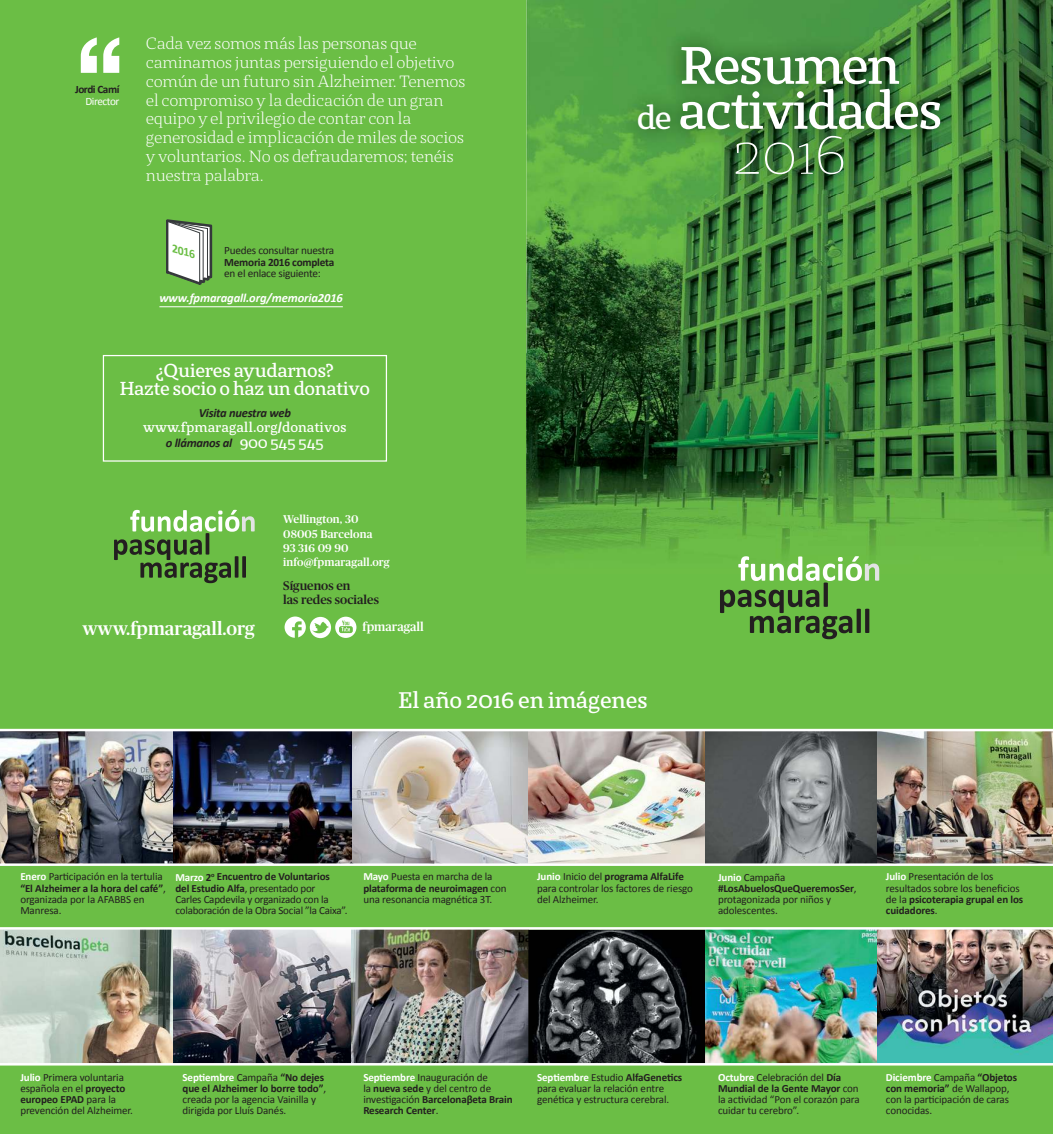
<style>
.page{position:relative;width:1053px;height:1134px;background:#fff}
.page>*{position:absolute;margin:0;border:0;box-sizing:border-box;transform-origin:0 0}
.t1{font:200 55px "St Marie";color:#fff}
.t2{font:600 52.5px/45px "St Marie";letter-spacing:-.04em;color:#fff;text-align:center}
.t3{font:600 22.5px "St Marie";letter-spacing:-.01em;color:#fff}
.t4{font:600 18.75px/17.5px "St Marie";letter-spacing:-.02em;color:#fff;text-align:center}
.t5{font:500 18.75px "Publico";color:#fff}
.t6{font:300 16.25px/18.8px "St Marie";letter-spacing:-.02em;color:#fff}
.t7{font:600 13.75px "St Marie";color:#fff}
.t8{font:italic 700 12.5px "Calibri";letter-spacing:-.02em;color:#231f20}
.t9{font:italic 700 12.5px "Calibri";letter-spacing:-.01em;color:#fff}
.t10{font:500 12.5px/13.8px "Publico";color:#231f20}
.t11{font:500 12.5px "Publico";color:#fff}
.t12{font:italic 700 12.12px "Calibri";color:#6bbe45}
.t13{font:500 11.25px/14.4px "Publico";letter-spacing:.01em;color:#fff}
.t14{font:11.25px "Calibri";letter-spacing:-.02em;color:#231f20}
.t15{font:700 11.25px "Calibri";letter-spacing:-.02em;color:#231f20}
.t16{font:700 11.25px "Calibri";letter-spacing:-.04em;color:#231f20}
.t17{font:11.25px "Calibri";letter-spacing:-.04em;color:#fff}
.t18{font:11px/11.2px "Calibri";letter-spacing:-.01em;color:#231f20}
.s1{font-family:"St Marie";font-weight:600;font-style:normal;font-size:15px;color:#fff}
.s2{font-size:32.5px}
.s3{font-weight:700;color:#fff}
.s4{font-weight:700}
</style>
<div class="page">
<div style="left:0;top:0;width:1052px;height:673px;background:#6bbe45"></div>
<img style="left:526px;top:0;width:131px;height:353px">
<img style="left:657px;top:0;width:395px;height:44px">
<img style="left:921px;top:44px;width:131px;height:530px">
<img style="left:657px;top:193px;width:264px;height:160px">
<img style="left:526px;top:353px;width:395px;height:221px">
<div style="left:103px;top:355px;width:284px;height:107px;border:1px solid #fff"></div>
<div style="left:0;top:673px;width:1052px;height:461px;background:#6bbe45"></div>
<img style="left:0;top:731px;width:705px;height:132px">
<img style="left:705px;top:731px;width:172px;height:132px">
<img style="left:877px;top:731px;width:175px;height:132px">
<img style="left:0;top:930px;width:1052px;height:133px">
<svg style="left:165px;top:218px;width:48px;height:69px"></svg>
<hr style="left:0;top:729px;width:1052px;height:2px;background:#fff">
<hr style="left:0;top:863px;width:1052px;height:3px;background:#fff">
<hr style="left:0;top:927px;width:1052px;height:3px;background:#fff">
<hr style="left:0;top:1063px;width:1052px;height:2px;background:#fff">
<img style="left:619px;top:28px;width:339px;height:165px">
<hr style="left:159px;top:306px;width:184px;height:1px;background:#fff">
<div style="left:335px;top:617px;width:21px;height:21px;background:#fff;border-radius:50%"></div>
<svg style="left:339px;top:620px;width:14px;height:13px"></svg>
<svg style="left:284px;top:616px;width:22px;height:22px"></svg>
<svg style="left:292px;top:621px;width:9px;height:17px"></svg>
<div style="left:310px;top:617px;width:21px;height:21px;background:#fff;border-radius:50%"></div>
<svg style="left:312px;top:622px;width:17px;height:14px"></svg>
<svg style="left:81px;top:37px;width:38px;height:36px"></svg>
<svg style="left:720px;top:556px;width:159px;height:83px"></svg>
<svg style="left:114px;top:510px;width:141px;height:73px"></svg>
<p class="t16" style="left:75px;top:85px;width:46px">Jordi Camí</p>
<p class="t17" style="left:85px;top:94px;width:35px">Director</p>
<p class="t6" style="left:146px;top:36px;width:321px">Cada vez somos más las personas que caminamos juntas persiguiendo el objetivo común de un futuro sin Alzheimer. Tenemos el compromiso y la dedicación de un gran equipo y el privilegio de contar con la generosidad e implicación de miles de socios y voluntarios. No os defraudaremos; tenéis nuestra palabra.</p>
<p class="t12" style="left:174px;top:244px;width:25px;rotate:15deg">2016</p>
<p class="t14" style="left:224px;top:246px;width:112px">Puedes consultar nuestra</p>
<p class="t15" style="left:224px;top:258px;width:112px">Memoria 2016 completa</p>
<p class="t14" style="left:224px;top:269px;width:98px">en el enlace siguiente:</p>
<p class="t9" style="left:159px;top:293px;width:185px">www.fpmaragall.org/memoria2016</p>
<h3 class="t4" style="left:120px;top:363px;width:252px">¿Quieres ayudarnos?<br>Hazte socio o haz un donativo</h3>
<p class="t8" style="left:199px;top:408px;width:94px">Visita nuestra web</p>
<p class="t7" style="left:143px;top:421px;width:205px">www.fpmaragall.org/donativos</p>
<p class="t8" style="left:166px;top:438px;width:160px">o llámanos al <span class="s1">900 545 545</span></p>
<p class="t13" style="left:283px;top:513px;width:108px">Wellington, 30<br>08005 Barcelona<br>93 316 09 90 info@fpmaragall.org</p>
<p class="t10" style="left:283px;top:580px;width:97px">Síguenos en<br>las redes sociales</p>
<h3 class="t5" style="left:82px;top:621px;width:174px">www.fpmaragall.org</h3>
<p class="t11" style="left:362px;top:622px;width:63px">fpmaragall</p>
<h2 class="t2" style="left:636px;top:47px;width:307px">Resumen<br><span class="s2">de</span> actividades</h2>
<h1 class="t1" style="left:733px;top:123px;width:114px">2016</h1>
<h3 class="t3" style="left:398px;top:690px;width:251px">El año 2016 en imágenes</h3>
<p class="t18" style="left:20px;top:871px;width:147px"><span class="s3">Enero</span> Participación en la tertulia <span class="s4">“El Alzheimer a la hora del café”</span>, organizada por la AFABBS en<br>Manresa.</p>
<p class="t18" style="left:175px;top:871px;width:174px"><span class="s3">Marzo</span> <span class="s4">2</span><sup>o</sup> <span class="s4">Encuentro de Voluntarios<br>del Estudio Alfa</span>, presentado por<br>Carles Capdevila y organizado con la colaboración de la Obra Social ”la Caixa”.</p>
<p class="t18" style="left:363px;top:871px;width:145px"><span class="s3">Mayo</span> Puesta en marcha de la <span class="s4">plataforma de neuroimagen</span> con una resonancia magnética 3T.</p>
<p class="t18" style="left:537px;top:872px;width:157px"><span class="s3">Junio</span> Inicio del <span class="s4">programa AlfaLife </span>para controlar los factores de riesgo del Alzheimer.</p>
<p class="t18" style="left:718px;top:871px;width:140px"><span class="s3">Junio</span> Campaña <span class="s4">#LosAbuelosQueQueremosSer</span>, protagonizada por niños y adolescentes.</p>
<p class="t18" style="left:885px;top:871px;width:139px"><span class="s3">Julio</span> Presentación de los resultados sobre los beneficios de la <span class="s4">psicoterapia grupal en los cuidadores</span>.</p>
<p class="t18" style="left:20px;top:1072px;width:114px"><span class="s3">Julio</span> Primera voluntaria española en el <span class="s4">proyecto europeo EPAD</span> para la prevención del Alzheimer.</p>
<p class="t18" style="left:182px;top:1071px;width:145px"><span class="s3">Septiembre</span> Campaña <span class="s4">“No dejes que el Alzheimer lo borre todo”</span>, creada por la agencia Vainilla y dirigida por Lluís Danés.</p>
<p class="t18" style="left:363px;top:1071px;width:151px"><span class="s3">Septiembre</span> Inauguración de<br>la <span class="s4">nueva sede</span> y del centro de investigación <span class="s4">Barcelonaβeta Brain<br>Research Center</span>.</p>
<p class="t18" style="left:537px;top:1072px;width:147px"><span class="s3">Septiembre</span> Estudio <span class="s4">AlfaGenetics </span>para evaluar la relación entre genética y estructura cerebral.</p>
<p class="t18" style="left:718px;top:1071px;width:143px"><span class="s3">Octubre</span> Celebración del <span class="s4">Día<br>Mundial de la Gente Mayor</span> con la actividad “Pon el corazón para cuidar tu cerebro”.</p>
<p class="t18" style="left:885px;top:1071px;width:133px"><span class="s3">Diciembre</span> Campaña <span class="s4">“Objetos con memoria”</span> de Wallapop, con la participación de caras conocidas.</p>
</div>
